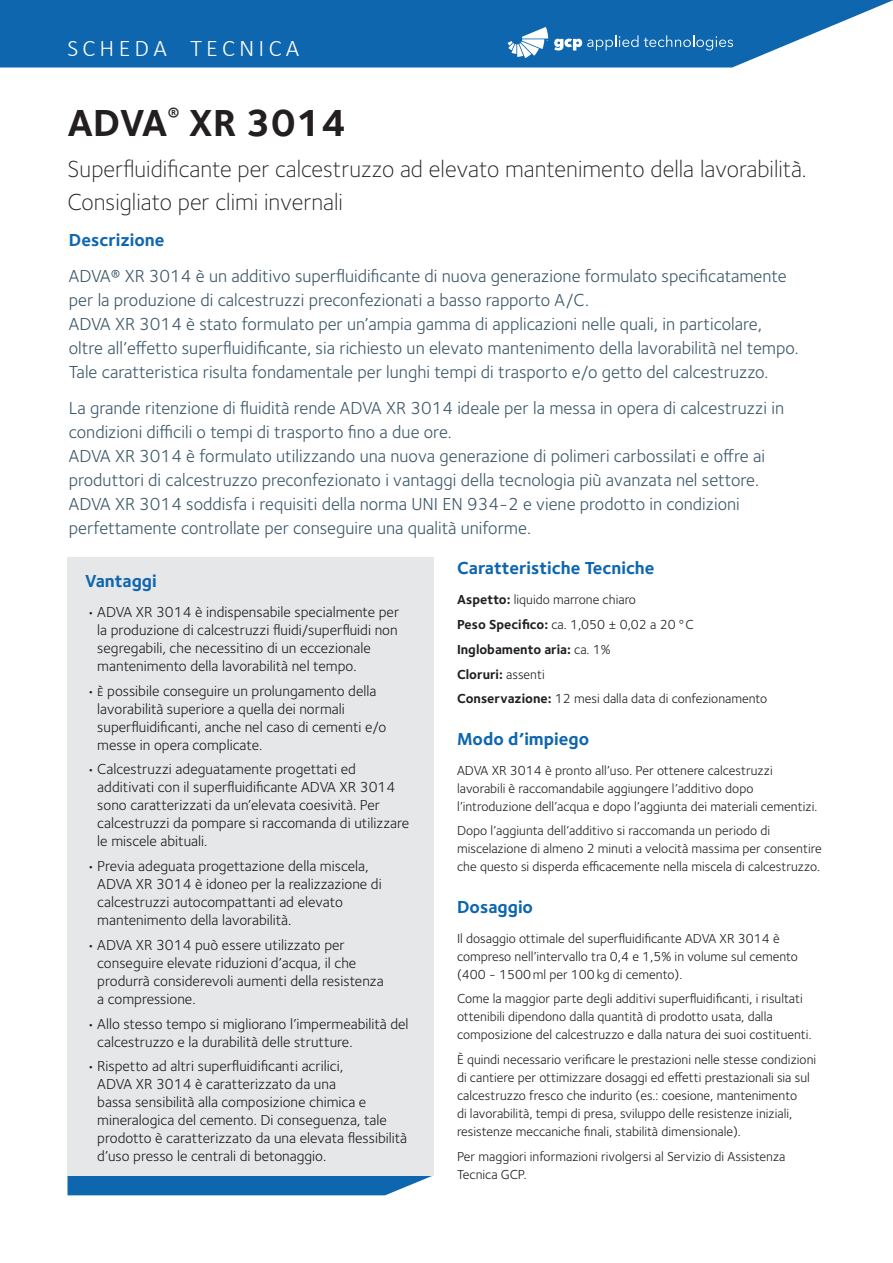
<style>
.page{position:relative;width:893px;height:1263px;background:#fff}
.page>*{position:absolute;margin:0;border:0;box-sizing:border-box;transform-origin:0 0}
.Document_Headline{font:700 39px "Foundry Sterling";color:#231f20}
.Document_Sub-Headlin{font:300 24px "Foundry Sterling";color:#231f20}
.Document_Name{font:300 24px "Calibri";letter-spacing:.175em;color:#fff}
.Product_Descriptor_T{font:18px/24px "Foundry Sterling";color:#3e5869}
.Product_Descriptor_C{font:700 18px "Foundry Sterling";color:#0e66af}
.t1{font:15px/18px "Foundry Sterling";color:#231f20}
.Text{font:13.5px/18px "Foundry Sterling";color:#231f20}
.Text-2{font:700 13.5px "Foundry Sterling";color:#231f20}
.s1{font-weight:700}
.s2{font-weight:400}
</style>
<div class="page">
<svg style="left:0;top:0;width:893px;height:68px;background:#2675b7"></svg>
<svg style="left:554px;top:35px;width:84px;height:16px"></svg>
<svg style="left:644px;top:35px;width:89px;height:16px"></svg>
<svg style="left:508px;top:27px;width:40px;height:31px"></svg>
<svg style="left:67px;top:1175px;width:367px;height:20px;background:#2876b7"></svg>
<div style="left:68px;top:557px;width:366px;height:618px;background:#e6e7e9"></div>
<p class="Document_Name" style="left:68px;top:33px;width:233px">SCHEDA TECNICA</p>
<p class="Document_Headline" style="left:68px;top:100px;width:280px">ADVA<sup>®</sup> XR 3014</p>
<p class="Document_Sub-Headlin" style="left:68px;top:155px;width:741px">Superfluidificante per calcestruzzo ad elevato mantenimento della lavorabilità.</p>
<p class="Document_Sub-Headlin" style="left:68px;top:188px;width:277px">Consigliato per climi invernali</p>
<p class="Product_Descriptor_C" style="left:69px;top:229px;width:97px">Descrizione</p>
<p class="Product_Descriptor_T" style="left:69px;top:264px;width:731px">ADVA® XR 3014 è un additivo superfluidificante di nuova generazione formulato specificatamente per la produzione di calcestruzzi preconfezionati a basso rapporto A/C.<br>ADVA XR 3014 è stato formulato per un’ampia gamma di applicazioni nelle quali, in particolare, oltre all’effetto superfluidificante, sia richiesto un elevato mantenimento della lavorabilità nel tempo.<br>Tale caratteristica risulta fondamentale per lunghi tempi di trasporto e/o getto del calcestruzzo.</p>
<p class="Product_Descriptor_T" style="left:69px;top:396px;width:717px">La grande ritenzione di fluidità rende ADVA XR 3014 ideale per la messa in opera di calcestruzzi in condizioni difficili o tempi di trasporto fino a due ore.<br>ADVA XR 3014 è formulato utilizzando una nuova generazione di polimeri carbossilati e offre ai produttori di calcestruzzo preconfezionato i vantaggi della tecnologia più avanzata nel settore.<br>ADVA XR 3014 soddisfa i requisiti della norma UNI EN 934-2 e viene prodotto in condizioni perfettamente controllate per conseguire una qualità uniforme.</p>
<p class="Product_Descriptor_C" style="left:457px;top:557px;width:199px">Caratteristiche Tecniche</p>
<p class="Text" style="left:457px;top:591px;width:180px"><span class="s1">Aspetto:</span> liquido marrone chiaro</p>
<p class="Text" style="left:457px;top:616px;width:238px"><span class="s1">Peso Specifico:</span> ca. 1,050 ± 0,02 a 20°C</p>
<p class="Text-2" style="left:457px;top:641px;width:155px">Inglobamento aria: <span class="s2">ca. 1%</span></p>
<p class="Text-2" style="left:457px;top:666px;width:89px">Cloruri: <span class="s2">assenti</span></p>
<p class="Text" style="left:457px;top:690px;width:312px"><span class="s1">Conservazione:</span> 12 mesi dalla data di confezionamento</p>
<p class="Product_Descriptor_C" style="left:457px;top:728px;width:134px">Modo d’impiego</p>
<p class="Text" style="left:457px;top:761px;width:362px">ADVA XR 3014 è pronto all’uso. Per ottenere calcestruzzi lavorabili è raccomandabile aggiungere l’additivo dopo l’introduzione dell’acqua e dopo l’aggiunta dei materiali cementizi.</p>
<p class="Text" style="left:457px;top:822px;width:366px">Dopo l’aggiunta dell’additivo si raccomanda un periodo di miscelazione di almeno 2 minuti a velocità massima per consentire che questo si disperda efficacemente nella miscela di calcestruzzo.</p>
<p class="Product_Descriptor_C" style="left:457px;top:896px;width:78px">Dosaggio</p>
<p class="Text" style="left:457px;top:929px;width:342px">Il dosaggio ottimale del superfluidificante ADVA XR 3014 è compreso nell’intervallo tra 0,4 e 1,5% in volume sul cemento (400 - 1500ml per 100kg di cemento).</p>
<p class="Text" style="left:457px;top:990px;width:356px">Come la maggior parte degli additivi superfluidificanti, i risultati ottenibili dipendono dalla quantità di prodotto usata, dalla composizione del calcestruzzo e dalla natura dei suoi costituenti.</p>
<p class="Text" style="left:457px;top:1051px;width:361px">È quindi necessario verificare le prestazioni nelle stesse condizioni di cantiere per ottimizzare dosaggi ed effetti prestazionali sia sul calcestruzzo fresco che indurito (es.: coesione, mantenimento<br>di lavorabilità, tempi di presa, sviluppo delle resistenze iniziali, resistenze meccaniche finali, stabilità dimensionale).</p>
<p class="Text" style="left:457px;top:1147px;width:330px">Per maggiori informazioni rivolgersi al Servizio di Assistenza<br>Tecnica GCP.</p>
<p class="Product_Descriptor_C" style="left:85px;top:570px;width:73px">Vantaggi</p>
<p class="t1" style="left:97px;top:603px;width:303px;text-indent:-10px">• ADVA XR 3014 è indispensabile specialmente per la produzione di calcestruzzi fluidi/superfluidi non segregabili, che necessitino di un eccezionale mantenimento della lavorabilità nel tempo.</p>
<p class="t1" style="left:97px;top:682px;width:291px;text-indent:-10px">• È possibile conseguire un prolungamento della lavorabilità superiore a quella dei normali superfluidificanti, anche nel caso di cementi e/o messe in opera complicate.</p>
<p class="t1" style="left:97px;top:760px;width:313px;text-indent:-10px">• Calcestruzzi adeguatamente progettati ed additivati con il superfluidificante ADVA XR 3014 sono caratterizzati da un’elevata coesività. Per calcestruzzi da pompare si raccomanda di utilizzare le miscele abituali.</p>
<p class="t1" style="left:97px;top:857px;width:286px;text-indent:-10px">• Previa adeguata progettazione della miscela, ADVA XR 3014 è idoneo per la realizzazione di calcestruzzi autocompattanti ad elevato mantenimento della lavorabilità.</p>
<p class="t1" style="left:97px;top:936px;width:288px;text-indent:-10px">• ADVA XR 3014 può essere utilizzato per conseguire elevate riduzioni d’acqua, il che produrrà considerevoli aumenti della resistenza a compressione.</p>
<p class="t1" style="left:97px;top:1015px;width:313px;text-indent:-10px">• Allo stesso tempo si migliorano l’impermeabilità del calcestruzzo e la durabilità delle strutture.</p>
<p class="t1" style="left:97px;top:1057px;width:311px;text-indent:-10px">• Rispetto ad altri superfluidificanti acrilici,<br>ADVA XR 3014 è caratterizzato da una<br>bassa sensibilità alla composizione chimica e mineralogica del cemento. Di conseguenza, tale prodotto è caratterizzato da una elevata flessibilità d’uso presso le centrali di betonaggio.</p>
</div>
